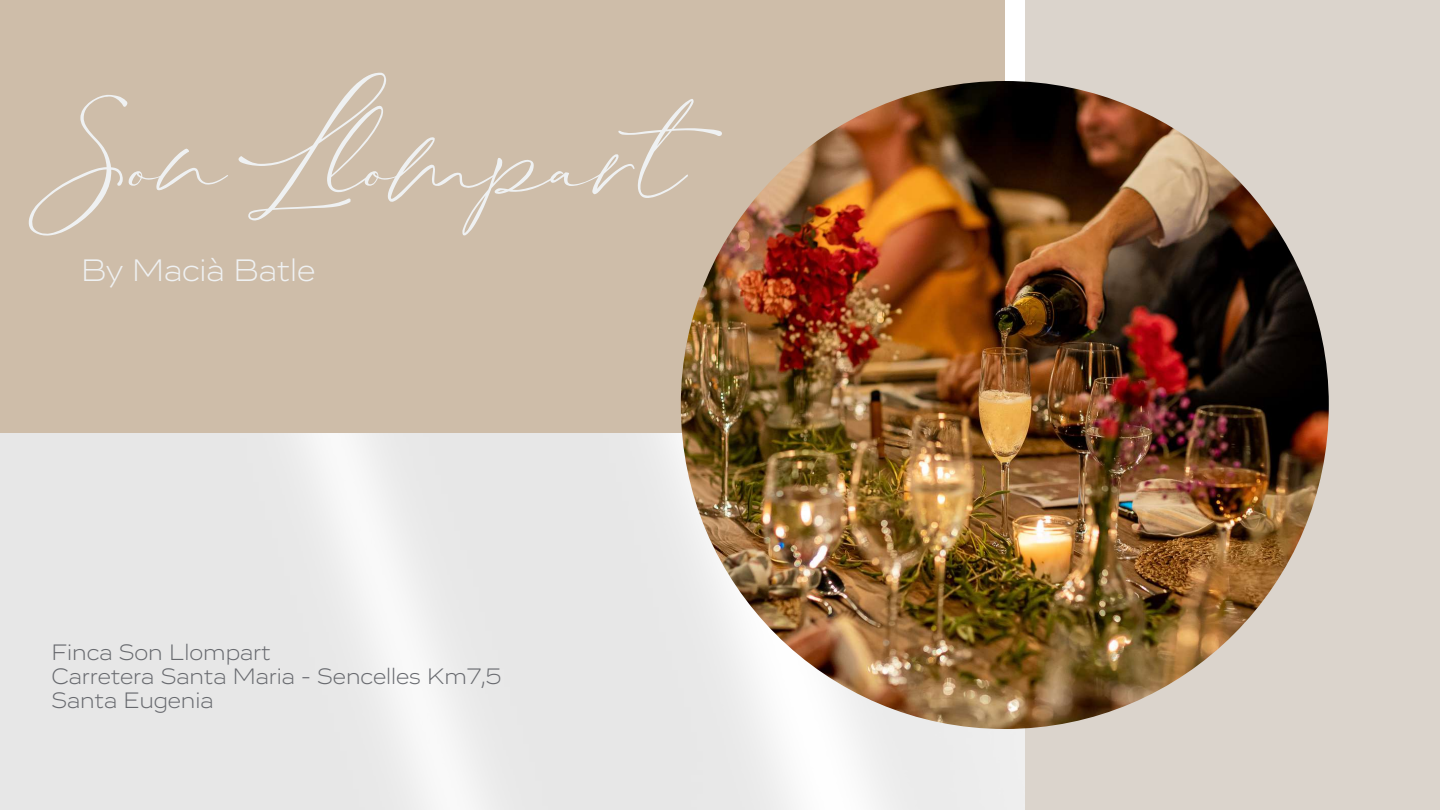
<style>
.page{position:relative;width:1440px;height:810px;background:#fff}
.page>*{position:absolute;margin:0;border:0;box-sizing:border-box;transform-origin:0 0}
.t1{font:144px "Stay Classy Duo Script";color:#eff1f2}
.t2{font:300 32px "Vito Extended";color:#eff1f2}
.t3{font:300 23px/24px "Vito Extended";color:#67696e}
</style>
<div class="page">
<img style="left:0;top:81px;width:1025px;height:729px">
<div style="left:1025px;top:0;width:415px;height:810px;background:#dbd4cc"></div>
<div style="left:0;top:0;width:1005px;height:432px;background:#cebda9"></div>
<img style="left:681px;top:81px;width:648px;height:648px;border-radius:50%">
<h1 class="t1" style="left:52px;top:59px;width:633px">Son Llompart</h1>
<h2 class="t2" style="left:81px;top:257px;width:236px">By Macià Batle</h2>
<p class="t3" style="left:51px;top:642px;width:452px">Finca Son Llompart<br>Carretera Santa Maria - Sencelles Km7,5<br>Santa Eugenia</p>
</div>
